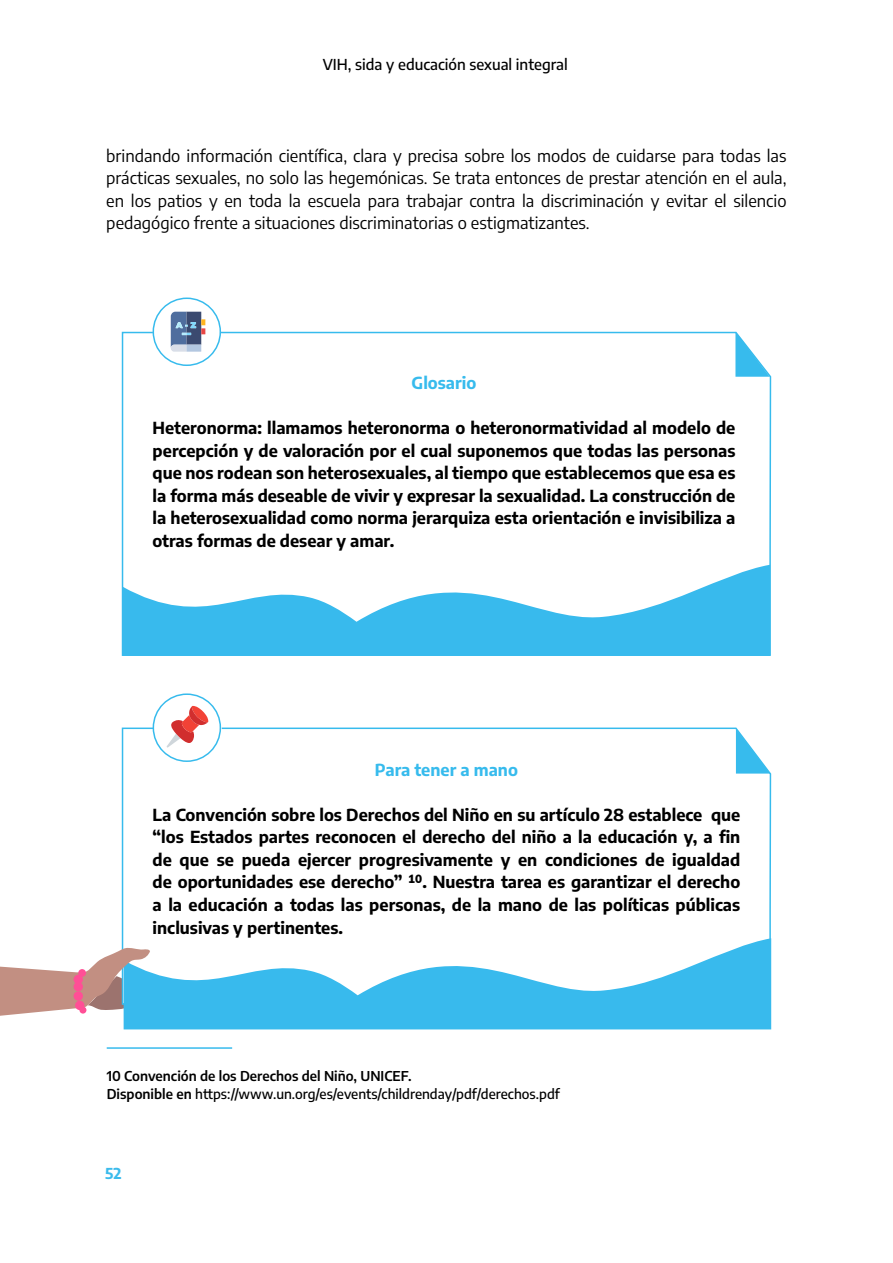
<style>
.page{position:relative;width:893px;height:1263px;background:#fff}
.page>*{position:absolute;margin:0;border:0;box-sizing:border-box;transform-origin:0 0}
.t1{font:700 16.5px/22.5px "Encode Sans";color:#000;text-align:justify}
.t2{font:16.5px/22.5px "Encode Sans";color:#000;text-align:justify}
.t3{font:700 16.5px "Encode Sans";color:#37bbed}
.t4{font:500 15px "Encode Sans";color:#000}
.t5{font:700 15px "Encode Sans";color:#3bbbec}
.t6{font:500 13.5px/18px "Encode Sans";color:#000}
.s1{font-weight:600}
</style>
<div class="page">
<svg style="left:121px;top:330px;width:651px;height:326px"></svg>
<svg style="left:153px;top:297px;width:68px;height:69px"></svg>
<svg style="left:122px;top:555px;width:648px;height:101px;fill:#38baed"></svg>
<svg style="left:121px;top:726px;width:651px;height:279px"></svg>
<svg style="left:153px;top:693px;width:68px;height:69px"></svg>
<svg style="left:124px;top:929px;width:647px;height:100px;fill:#38baed"></svg>
<hr style="left:107px;top:1047px;width:125px;height:2px;background:#37bbed">
<svg style="left:735px;top:332px;width:35px;height:45px"></svg>
<svg style="left:736px;top:729px;width:34px;height:44px"></svg>
<svg style="left:0;top:947px;width:150px;height:69px"></svg>
<div style="left:78px;top:969px;width:8px;height:8px;background:#ff4f96;border-radius:50%"></div>
<div style="left:74px;top:975px;width:9px;height:9px;background:#ff4f96;border-radius:50%"></div>
<div style="left:74px;top:982px;width:9px;height:9px;background:#ff4f96;border-radius:50%"></div>
<div style="left:74px;top:991px;width:9px;height:10px;background:#ff4f96;border-radius:50%"></div>
<div style="left:75px;top:1001px;width:9px;height:9px;background:#ff4f96;border-radius:50%"></div>
<div style="left:79px;top:1006px;width:7px;height:7px;background:#ff4f96;border-radius:50%"></div>
<p class="t4" style="left:323px;top:54px;width:246px">VIH, sida y educación sexual integral</p>
<p class="t2" style="left:106px;top:143px;width:682px">brindando información científica, clara y precisa sobre los modos de cuidarse para todas las prácticas sexuales, no solo las hegemónicas. Se trata entonces de prestar atención en el aula, en los patios y en toda la escuela para trabajar contra la discriminación y evitar el silencio pedagógico frente a situaciones discriminatorias o estigmatizantes.</p>
<p class="t3" style="left:412px;top:372px;width:66px">Glosario</p>
<p class="t1" style="left:153px;top:416px;width:584px">Heteronorma: llamamos heteronorma o heteronormatividad al modelo de percepción y de valoración por el cual suponemos que todas las personas que nos rodean son heterosexuales, al tiempo que establecemos que esa es la forma más deseable de vivir y expresar la sexualidad. La construcción de la heterosexualidad como norma jerarquiza esta orientación e invisibiliza a otras formas de desear y amar.</p>
<p class="t3" style="left:375px;top:758px;width:144px">Para tener a mano</p>
<p class="t1" style="left:153px;top:803px;width:589px">La Convención sobre los Derechos del Niño en su artículo 28 establece que “los Estados partes reconocen el derecho del niño a la educación y, a fin de que se pueda ejercer progresivamente y en condiciones de igualdad de oportunidades ese derecho” 10. Nuestra tarea es garantizar el derecho a la educación a todas las personas, de la mano de las políticas públicas inclusivas y pertinentes.</p>
<p class="t6" style="left:107px;top:1066px;width:455px"><span class="s1">10 Convención de los Derechos del Niño, UNICEF.<br>Disponible en</span> https://www.un.org/es/events/childrenday/pdf/derechos.pdf</p>
<p class="t5" style="left:105px;top:1163px;width:18px">52</p>
</div>
